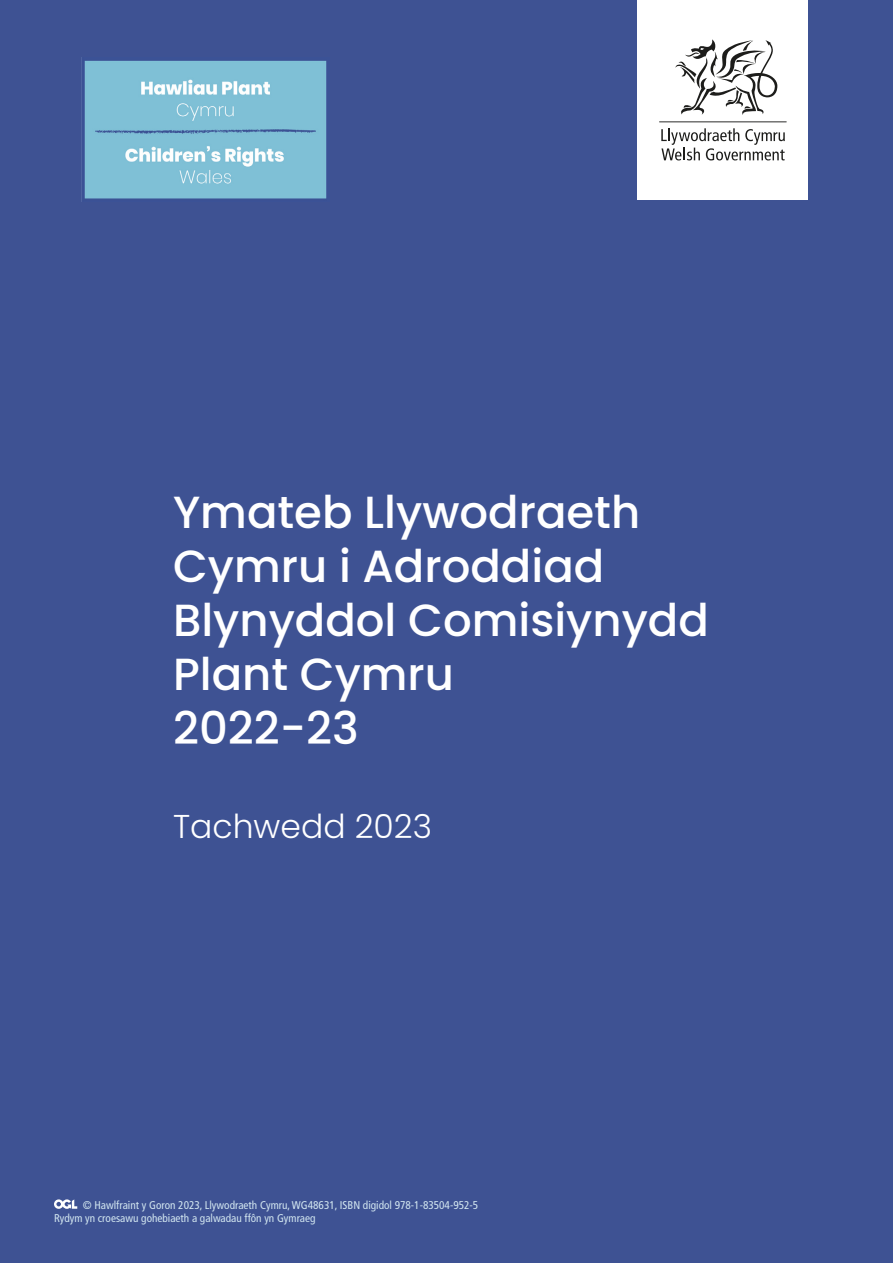
<style>
.page{position:relative;width:893px;height:1263px;background:#3e5293}
.page>*{position:absolute;margin:0;border:0;box-sizing:border-box;transform-origin:0 0}
.H1_-_Heading{font:500 45px/54px "Poppins";color:#fff}
.H2_-_Date{font:300 33px "Poppins";color:#fff}
.Credits{font:condensed 11.25px/13.5px "Frutiger LT Std";color:#d2e6f0}
</style>
<div class="page">
<img style="left:84px;top:60px;width:243px;height:139px">
<svg style="left:54px;top:1199px;width:23px;height:10px"></svg>
<div style="left:638px;top:0;width:170px;height:200px;background:#fff"></div>
<svg style="left:675px;top:39px;width:102px;height:76px"></svg>
<svg style="left:661px;top:128px;width:124px;height:32px"></svg>
<hr style="left:659px;top:121px;width:128px;height:1px;background:#1d1d1b">
<h1 class="H1_-_Heading" style="left:173px;top:485px;width:537px">Ymateb Llywodraeth<br>Cymru i Adroddiad<br>Blynyddol Comisiynydd<br>Plant Cymru<br>2022-23</h1>
<h2 class="H2_-_Date" style="left:173px;top:808px;width:260px">Tachwedd 2023</h2>
<p class="Credits" style="left:54px;top:1198px;width:426px;text-indent:29px">© Hawlfraint y Goron 2023, Llywodraeth Cymru, WG48631, ISBN digidol 978-1-83504-952-5<br>Rydym yn croesawu gohebiaeth a galwadau ffôn yn Gymraeg</p>
</div>
